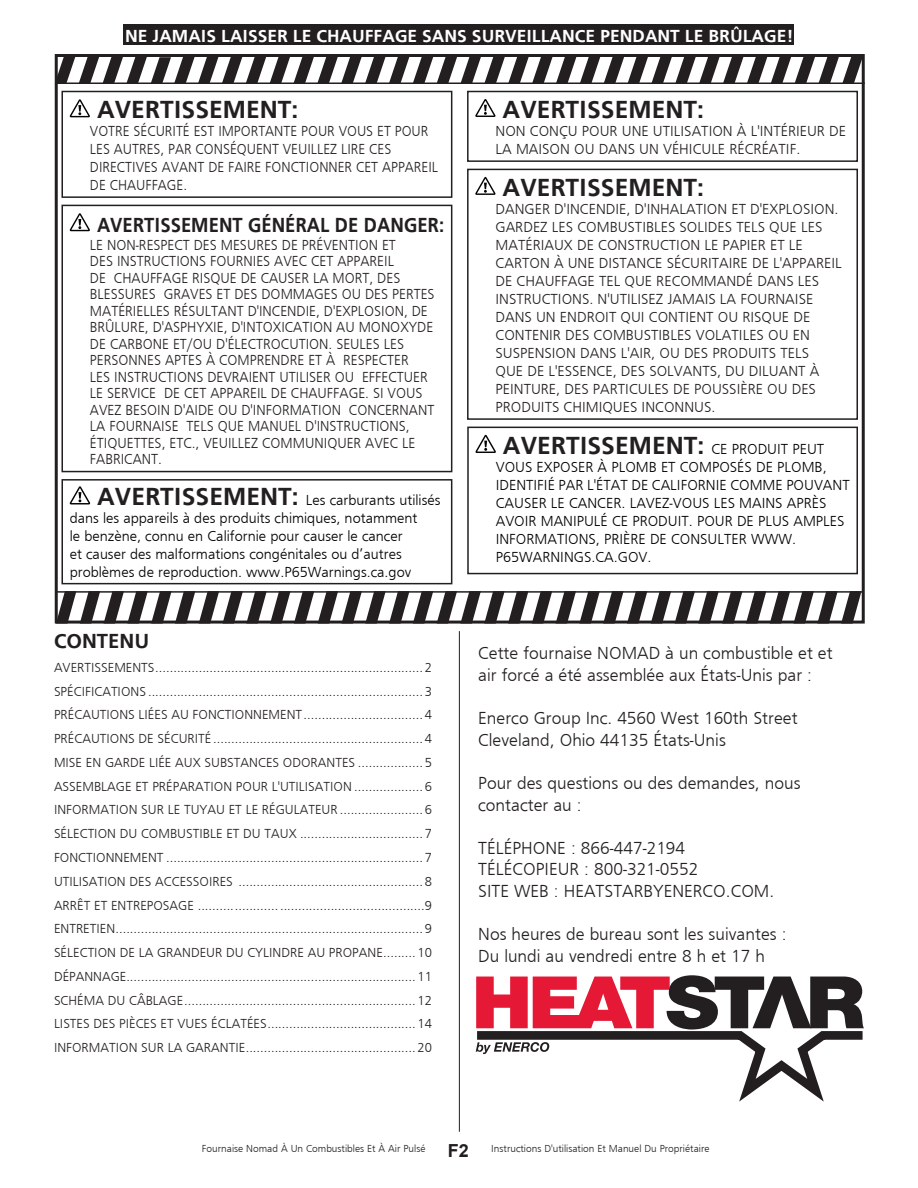
<style>
.page{position:relative;width:918px;height:1188px;background:#fff}
.page>*{position:absolute;margin:0;border:0;box-sizing:border-box;transform-origin:0 0}
.t1{font:700 25.5px "Frugal Sans";color:#231f20}
.Section_Heads{font:700 21px "Frugal Sans";color:#231f20;scale:.91 1}
.Section_Heads-2{font:700 21px "Frugal Sans";color:#231f20}
.t2{font:300 18px/21.6px "Frugal Sans";color:#231f20}
.t3{font:700 18px "Frugal Sans";color:#fff}
.t4{font:700 18px "Arial";color:#231f20}
.Alert_Bullet_1{font:300 15px/16.5px "Frugal Sans";color:#231f20;scale:.95 1}
.Alert_Bullet_1-2{font:300 15px/18px "Frugal Sans";color:#231f20}
.t5{font:300 15px/18px "Frugal Sans";color:#000}
.Alert_Bullet_1-3{font:300 15px/18px "Frugal Sans";color:#231f20;scale:.94 1}
.PlainBody{font:300 13.5px "Frugal Sans";color:#231f20}
.t6{font:300 10.5px "Frugal Sans";color:#231f20}
.s1{font-weight:700;font-size:25.5px;color:#231f20}
.s2{font-weight:300;font-size:15px;color:#000}
</style>
<div class="page">
<div style="left:124px;top:24px;width:670px;height:20px;background:#231f20"></div>
<hr style="left:459px;top:631px;width:1px;height:501px;background:#231f20">
<svg style="left:475px;top:975px;width:389px;height:127px"></svg>
<svg style="left:54px;top:57px;width:809px;height:27px"></svg>
<hr style="left:55px;top:82px;width:810px;height:2px;background:#231f20">
<svg style="left:54px;top:591px;width:810px;height:33px"></svg>
<hr style="left:56px;top:591px;width:808px;height:2px;background:#231f20">
<svg style="left:70px;top:99px;width:20px;height:18px"></svg>
<div style="left:61px;top:91px;width:391px;height:107px;border:2px solid #231f20"></div>
<svg style="left:70px;top:213px;width:20px;height:18px"></svg>
<div style="left:61px;top:205px;width:391px;height:267px;border:2px solid #231f20"></div>
<svg style="left:475px;top:177px;width:21px;height:18px"></svg>
<div style="left:467px;top:169px;width:391px;height:251px;border:2px solid #231f20"></div>
<svg style="left:475px;top:435px;width:21px;height:18px"></svg>
<div style="left:467px;top:427px;width:391px;height:147px;border:2px solid #231f20"></div>
<svg style="left:70px;top:486px;width:20px;height:18px"></svg>
<div style="left:61px;top:479px;width:391px;height:105px;border:2px solid #231f20"></div>
<svg style="left:475px;top:99px;width:21px;height:18px"></svg>
<div style="left:467px;top:91px;width:391px;height:71px;border:2px solid #231f20"></div>
<h3 class="t3" style="left:125px;top:26px;width:669px">NE JAMAIS LAISSER LE CHAUFFAGE SANS SURVEILLANCE PENDANT LE BRÛLAGE!</h3>
<p class="t1" style="left:97px;top:94px;width:203px">AVERTISSEMENT:</p>
<p class="Alert_Bullet_1-3" style="left:90px;top:122px;width:372px">VOTRE SÉCURITÉ EST IMPORTANTE POUR VOUS ET POUR LES AUTRES, PAR CONSÉQUENT VEUILLEZ LIRE CES DIRECTIVES AVANT DE FAIRE FONCTIONNER CET APPAREIL DE CHAUFFAGE.</p>
<p class="Section_Heads" style="left:97px;top:212px;width:383px">AVERTISSEMENT GÉNÉRAL DE DANGER:</p>
<p class="Alert_Bullet_1" style="left:90px;top:236px;width:364px">LE NON-RESPECT DES MESURES DE PRÉVENTION ET<br>DES INSTRUCTIONS FOURNIES AVEC CET APPAREIL<br>DE CHAUFFAGE RISQUE DE CAUSER LA MORT, DES BLESSURES GRAVES ET DES DOMMAGES OU DES PERTES MATÉRIELLES RÉSULTANT D'INCENDIE, D'EXPLOSION, DE BRÛLURE, D'ASPHYXIE, D'INTOXICATION AU MONOXYDE DE CARBONE ET/OU D'ÉLECTROCUTION. SEULES LES PERSONNES APTES À COMPRENDRE ET À RESPECTER<br>LES INSTRUCTIONS DEVRAIENT UTILISER OU EFFECTUER LE SERVICE DE CET APPAREIL DE CHAUFFAGE. SI VOUS AVEZ BESOIN D'AIDE OU D'INFORMATION CONCERNANT LA FOURNAISE TELS QUE MANUEL D'INSTRUCTIONS, ÉTIQUETTES, ETC., VEUILLEZ COMMUNIQUER AVEC LE FABRICANT.</p>
<p class="t5" style="left:70px;top:491px;width:372px;text-indent:28px"><span class="s1">AVERTISSEMENT:</span> Les carburants utilisés dans les appareils à des produits chimiques, notamment<br>le benzène, connu en Californie pour causer le cancer<br>et causer des malformations congénitales ou d’autres problèmes de reproduction. www.P65Warnings.ca.gov</p>
<p class="Section_Heads-2" style="left:54px;top:629px;width:97px">CONTENU</p>
<p class="PlainBody" style="left:54px;top:660px;width:379px">AVERTISSEMENTS..........................................................................2</p>
<p class="PlainBody" style="left:54px;top:684px;width:379px">SPÉCIFICATIONS ............................................................................3</p>
<p class="PlainBody" style="left:54px;top:707px;width:379px">PRÉCAUTIONS LIÉES AU FONCTIONNEMENT.................................4</p>
<p class="PlainBody" style="left:54px;top:731px;width:379px">PRÉCAUTIONS DE SÉCURITÉ ..........................................................4</p>
<p class="PlainBody" style="left:54px;top:755px;width:379px">MISE EN GARDE LIÉE AUX SUBSTANCES ODORANTES ..................5</p>
<p class="PlainBody" style="left:54px;top:779px;width:379px">ASSEMBLAGE ET PRÉPARATION POUR L'UTILISATION ...................6</p>
<p class="PlainBody" style="left:54px;top:802px;width:379px">INFORMATION SUR LE TUYAU ET LE RÉGULATEUR .......................6</p>
<p class="PlainBody" style="left:54px;top:826px;width:379px">SÉLECTION DU COMBUSTIBLE ET DU TAUX ..................................7</p>
<p class="PlainBody" style="left:54px;top:850px;width:379px">FONCTIONNEMENT .......................................................................7</p>
<p class="PlainBody" style="left:54px;top:874px;width:379px">UTILISATION DES ACCESSOIRES ...................................................8</p>
<p class="PlainBody" style="left:54px;top:897px;width:380px">ARRÊT ET ENTREPOSAGE ..............................................................9</p>
<p class="PlainBody" style="left:54px;top:921px;width:379px">ENTRETIEN.....................................................................................9</p>
<p class="PlainBody" style="left:54px;top:945px;width:380px">SÉLECTION DE LA GRANDEUR DU CYLINDRE AU PROPANE.........10</p>
<p class="PlainBody" style="left:54px;top:969px;width:380px">DÉPANNAGE................................................................................11</p>
<p class="PlainBody" style="left:54px;top:993px;width:380px">SCHÉMA DU CÂBLAGE................................................................12</p>
<p class="PlainBody" style="left:54px;top:1016px;width:380px">LISTES DES PIÈCES ET VUES ÉCLATÉES.........................................14</p>
<p class="PlainBody" style="left:54px;top:1040px;width:380px">INFORMATION SUR LA GARANTIE...............................................20</p>
<p class="t1" style="left:503px;top:94px;width:203px">AVERTISSEMENT:</p>
<p class="Alert_Bullet_1-2" style="left:496px;top:122px;width:352px">NON CONÇU POUR UNE UTILISATION À L'INTÉRIEUR DE<br>LA MAISON OU DANS UN VÉHICULE RÉCRÉATIF.</p>
<p class="t1" style="left:503px;top:172px;width:203px">AVERTISSEMENT:</p>
<p class="Alert_Bullet_1-2" style="left:496px;top:199px;width:348px">DANGER D'INCENDIE, D'INHALATION ET D'EXPLOSION.<br>GARDEZ LES COMBUSTIBLES SOLIDES TELS QUE LES MATÉRIAUX DE CONSTRUCTION LE PAPIER ET LE CARTON À UNE DISTANCE SÉCURITAIRE DE L'APPAREIL DE CHAUFFAGE TEL QUE RECOMMANDÉ DANS LES INSTRUCTIONS. N'UTILISEZ JAMAIS LA FOURNAISE DANS UN ENDROIT QUI CONTIENT OU RISQUE DE CONTENIR DES COMBUSTIBLES VOLATILES OU EN SUSPENSION DANS L'AIR, OU DES PRODUITS TELS<br>QUE DE L'ESSENCE, DES SOLVANTS, DU DILUANT À PEINTURE, DES PARTICULES DE POUSSIÈRE OU DES PRODUITS CHIMIQUES INCONNUS.</p>
<p class="t1" style="left:503px;top:430px;width:323px">AVERTISSEMENT: <span class="s2">CE PRODUIT PEUT</span></p>
<p class="t5" style="left:496px;top:458px;width:356px">VOUS EXPOSER À PLOMB ET COMPOSÉS DE PLOMB, IDENTIFIÉ PAR L'ÉTAT DE CALIFORNIE COMME POUVANT CAUSER LE CANCER. LAVEZ-VOUS LES MAINS APRÈS AVOIR MANIPULÉ CE PRODUIT. POUR DE PLUS AMPLES INFORMATIONS, PRIÈRE DE CONSULTER WWW.<br>P65WARNINGS.CA.GOV.</p>
<p class="t2" style="left:478px;top:642px;width:356px">Cette fournaise NOMAD à un combustible et et air forcé a été assemblée aux États-Unis par :</p>
<p class="t2" style="left:478px;top:707px;width:321px">Enerco Group Inc. 4560 West 160th Street<br>Cleveland, Ohio 44135 États-Unis</p>
<p class="t2" style="left:478px;top:772px;width:324px">Pour des questions ou des demandes, nous contacter au :</p>
<p class="t2" style="left:478px;top:837px;width:209px">TÉLÉPHONE : 866-447-2194</p>
<p class="t2" style="left:478px;top:858px;width:222px">TÉLÉCOPIEUR : 800-321-0552</p>
<p class="t2" style="left:478px;top:880px;width:298px">SITE WEB : HEATSTARBYENERCO.COM.</p>
<p class="t2" style="left:478px;top:923px;width:310px">Nos heures de bureau sont les suivantes :</p>
<p class="t2" style="left:478px;top:945px;width:288px">Du lundi au vendredi entre 8 h et 17 h</p>
<p class="t6" style="left:202px;top:1143px;width:225px">Fournaise Nomad À Un Combustibles Et À Air Pulsé</p>
<p class="t6" style="left:491px;top:1143px;width:220px">Instructions D'utilisation Et Manuel Du Propriétaire</p>
<h3 class="t4" style="left:448px;top:1138px;width:23px">F2</h3>
</div>
